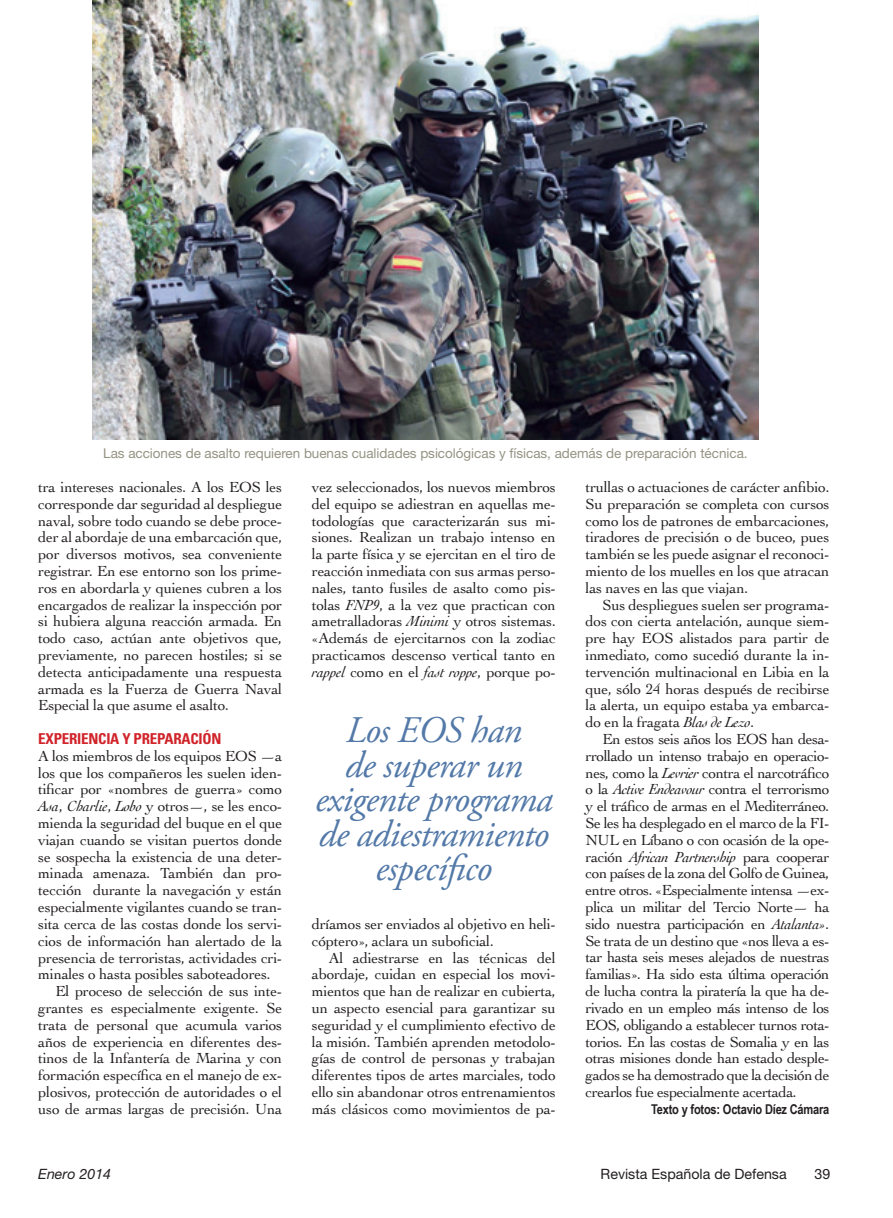
<style>
.page{position:relative;width:893px;height:1218px;background:#fff}
.page>*{position:absolute;margin:0;border:0;box-sizing:border-box;transform-origin:0 0}
.t1{font:italic 37.5px/34.5px "Adobe Garamond Pro";letter-spacing:-.02em;color:#5379a8;text-align:center}
.t2{font:15.3px/16.8px "Cochin";letter-spacing:-.015em;color:#231f20;text-align:justify}
.t3{font:700 condensed 15px "Univers";letter-spacing:-.015em;color:#d1232a}
.t4{font:14.25px "Helvetica Neue";color:#231f20}
.t5{font:italic 14.25px "Helvetica Neue";color:#231f20}
.t6{font:13.5px "Helvetica Neue";letter-spacing:-.005em;color:#959383}
.t7{font:700 13.5px "Arial Narrow";letter-spacing:-.015em;color:#231f20}
.s1{font-style:italic}
</style>
<div class="page">
<img style="left:92px;top:0;width:666px;height:439px">
<p class="t6" style="left:103px;top:445px;width:646px">Las acciones de asalto requieren buenas cualidades psicológicas y físicas, además de preparación técnica.</p>
<p class="t2" style="left:38px;top:478px;width:245px">tra intereses nacionales. A los EOS les corresponde dar seguridad al despliegue naval, sobre todo cuando se debe proce&shy;der al abordaje de una embarcación que, por diversos motivos, sea conveniente registrar. En ese entorno son los prime&shy;ros en abordarla y quienes cubren a los encargados de realizar la inspección por si hubiera alguna reacción armada. En todo caso, actúan ante objetivos que, previamente, no parecen hostiles; si se detecta anticipadamente una respuesta armada es la Fuerza de Guerra Naval Especial la que asume el asalto.</p>
<p class="t3" style="left:38px;top:729px;width:185px">EXPERIENCIA Y PREPARACIÓN</p>
<p class="t2" style="left:38px;top:747px;width:245px">A los miembros de los equipos EOS —a</p>
<p class="t2" style="left:38px;top:763px;width:245px">los que los compañeros les suelen iden-</p>
<p class="t2" style="left:38px;top:780px;width:245px">tificar por «nombres de guerra» como</p>
<p class="t2" style="left:38px;top:797px;width:245px"><span class="s1">Asa</span>, <span class="s1">Charlie</span>, <span class="s1">Lobo</span> y otros—, se les enco-</p>
<p class="t2" style="left:38px;top:814px;width:245px">mienda la seguridad del buque en el que</p>
<p class="t2" style="left:38px;top:831px;width:245px">viajan cuando se visitan puertos donde</p>
<p class="t2" style="left:38px;top:847px;width:245px">se sospecha la existencia de una deter-</p>
<p class="t2" style="left:38px;top:864px;width:245px">minada amenaza. También dan pro-</p>
<p class="t2" style="left:38px;top:881px;width:245px">tección durante la navegación y están</p>
<p class="t2" style="left:38px;top:898px;width:245px">especialmente vigilantes cuando se tran-</p>
<p class="t2" style="left:38px;top:915px;width:245px">sita cerca de las costas donde los servi-</p>
<p class="t2" style="left:38px;top:931px;width:245px">cios de información han alertado de la</p>
<p class="t2" style="left:38px;top:948px;width:245px">presencia de terroristas, actividades cri-</p>
<p class="t2" style="left:38px;top:965px;width:234px">minales o hasta posibles saboteadores.</p>
<p class="t2" style="left:55px;top:982px;width:228px">El proceso de selección de sus inte-</p>
<p class="t2" style="left:38px;top:999px;width:245px">grantes es especialmente exigente. Se</p>
<p class="t2" style="left:38px;top:1015px;width:245px">trata de personal que acumula varios</p>
<p class="t2" style="left:38px;top:1032px;width:245px">años de experiencia en diferentes des-</p>
<p class="t2" style="left:38px;top:1049px;width:245px">tinos de la Infantería de Marina y con</p>
<p class="t2" style="left:38px;top:1066px;width:245px">formación específica en el manejo de ex-</p>
<p class="t2" style="left:38px;top:1083px;width:245px">plosivos, protección de autoridades o el</p>
<p class="t2" style="left:38px;top:1099px;width:245px">uso de armas largas de precisión. Una</p>
<p class="t2" style="left:585px;top:478px;width:245px">trullas o actuaciones de carácter anfibio.<br>Su preparación se completa con cursos como los de patrones de embarcaciones, tiradores de precisión o de buceo, pues también se les puede asignar el reconoci&shy;miento de los muelles en los que atracan las naves en las que viajan.</p>
<p class="t2" style="left:585px;top:595px;width:245px;text-indent:17px">Sus despliegues suelen ser programa&shy;dos con cierta antelación, aunque siem&shy;pre hay EOS alistados para partir de inmediato, como sucedió durante la in&shy;tervención multinacional en Libia en la que, sólo 24 horas después de recibirse la alerta, un equipo estaba ya embarca&shy;do en la fragata <span class="s1">Blas de Lezo</span>.</p>
<p class="t2" style="left:585px;top:730px;width:245px;text-indent:17px">En estos seis años los EOS han desa&shy;rrollado un intenso trabajo en operacio&shy;nes, como la <span class="s1">Levrier</span> contra el narcotráfico o la <span class="s1">Active Endeavour</span> contra el terrorismo y el tráfico de armas en el Mediterráneo.<br>Se les ha desplegado en el marco de la FI-NUL en Líbano o con ocasión de la ope&shy;ración <span class="s1">African Partnership</span> para cooperar con países de la zona del Golfo de Guinea, entre otros. «Especialmente intensa —ex&shy;plica un militar del Tercio Norte— ha sido nuestra participación en <span class="s1">Atalanta»</span>.<br>Se trata de un destino que «nos lleva a es&shy;tar hasta seis meses alejados de nuestras familias». Ha sido esta última operación de lucha contra la piratería la que ha de&shy;rivado en un empleo más intenso de los EOS, obligando a establecer turnos rota&shy;torios. En las costas de Somalia y en las otras misiones donde han estado desple&shy;gados se ha demostrado que la decisión de crearlos fue especialmente acertada.</p>
<p class="t7" style="left:651px;top:1099px;width:180px">Texto y fotos: Octavio Díez Cámara</p>
<p class="t2" style="left:312px;top:478px;width:245px">vez seleccionados, los nuevos miembros del equipo se adiestran en aquellas me&shy;todologías que caracterizarán sus mi&shy;siones. Realizan un trabajo intenso en la parte física y se ejercitan en el tiro de reacción inmediata con sus armas perso&shy;nales, tanto fusiles de asalto como pis&shy;tolas <span class="s1">FNP9</span>, a la vez que practican con ametralladoras <span class="s1">Minimi</span> y otros sistemas. «Además de ejercitarnos con la zodiac practicamos descenso vertical tanto en <span class="s1">rappel</span> como en el <span class="s1">fast roppe</span>, porque po-</p>
<h1 class="t1" style="left:315px;top:714px;width:239px">Los EOS han<br>de superar un exigente programa de adiestramiento específico</h1>
<p class="t2" style="left:312px;top:915px;width:245px">dríamos ser enviados al objetivo en heli&shy;cóptero», aclara un suboficial.</p>
<p class="t2" style="left:312px;top:948px;width:245px;text-indent:17px">Al adiestrarse en las técnicas del abordaje, cuidan en especial los movi&shy;mientos que han de realizar en cubierta, un aspecto esencial para garantizar su seguridad y el cumplimiento efectivo de la misión. También aprenden metodolo&shy;gías de control de personas y trabajan diferentes tipos de artes marciales, todo ello sin abandonar otros entrenamientos más clásicos como movimientos de pa-</p>
<p class="t5" style="left:38px;top:1165px;width:74px">Enero 2014</p>
<p class="t4" style="left:600px;top:1165px;width:188px">Revista Española de Defensa</p>
<p class="t4" style="left:814px;top:1165px;width:17px">39</p>
</div>
